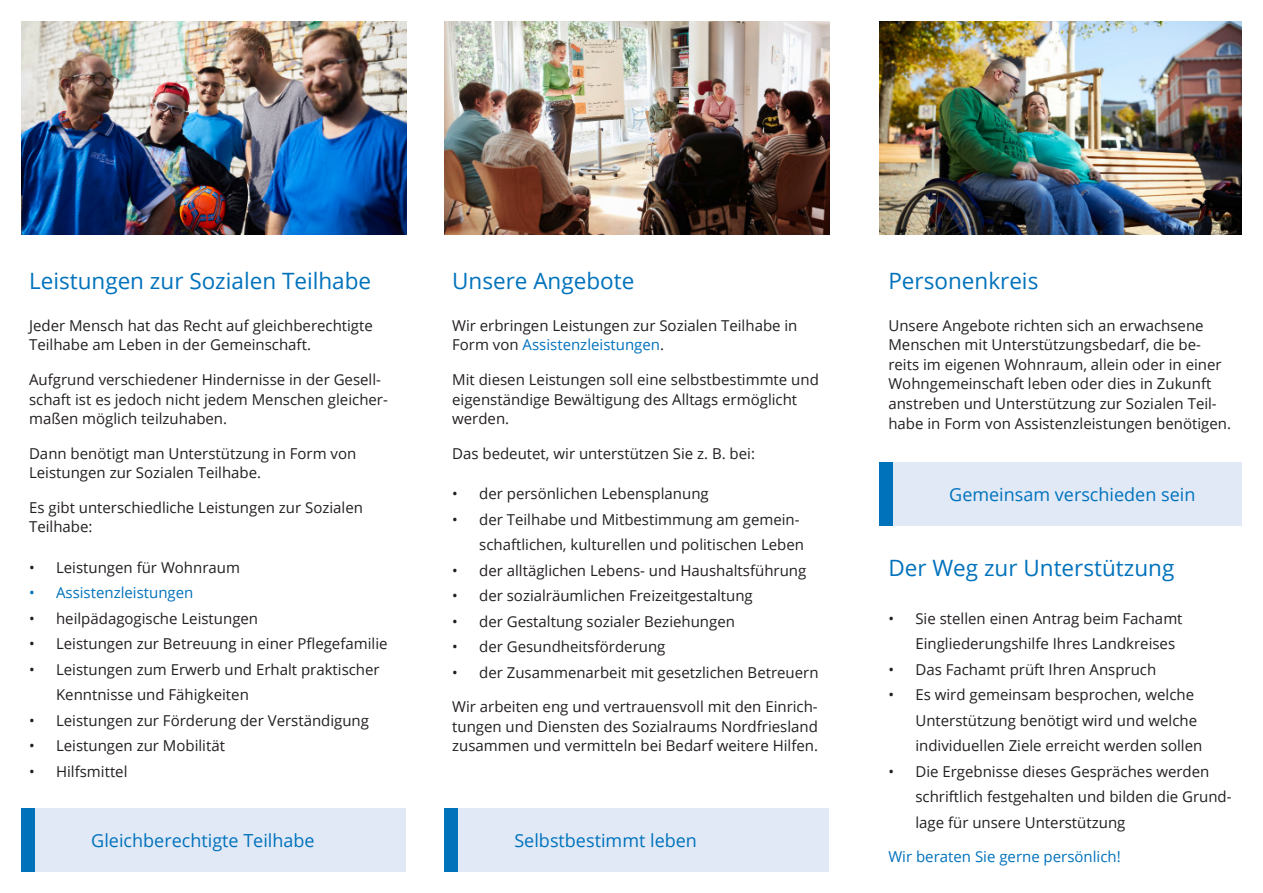
<style>
.page{position:relative;width:1263px;height:893px;background:#fff}
.page>*{position:absolute;margin:0;border:0;box-sizing:border-box;transform-origin:0 0}
.t1{font:22.5px "Open Sans";color:#0072bc}
.t2{font:18px "Open Sans";color:#0072bc}
.t3{font:15px/19.5px "Open Sans";color:#231f20}
.t4{font:15px "Open Sans";color:#0072bc}
.s1{color:#0072bc}
</style>
<div class="page">
<img style="left:879px;top:21px;width:363px;height:214px">
<img style="left:444px;top:21px;width:385px;height:214px">
<img style="left:21px;top:21px;width:385px;height:214px">
<div style="left:28px;top:808px;width:378px;height:64px;background:#e1e9f6"></div>
<div style="left:21px;top:808px;width:14px;height:64px;background:#0072bc"></div>
<div style="left:885px;top:462px;width:357px;height:64px;background:#e1e9f6"></div>
<div style="left:879px;top:462px;width:14px;height:64px;background:#0072bc"></div>
<div style="left:451px;top:808px;width:378px;height:64px;background:#e1e9f6"></div>
<div style="left:444px;top:808px;width:14px;height:64px;background:#0072bc"></div>
<p class="t1" style="left:29px;top:265px;width:344px">Leistungen zur Sozialen Teilhabe</p>
<p class="t3" style="left:29px;top:315px;width:345px">Jeder Mensch hat das Recht auf gleichberechtigte<br>Teilhabe am Leben in der Gemeinschaft.</p>
<p class="t3" style="left:29px;top:369px;width:360px">Aufgrund verschiedener Hindernisse in der Gesell&shy;schaft ist es jedoch nicht jedem Menschen gleicher&shy;maßen möglich teilzuhaben.</p>
<p class="t3" style="left:29px;top:443px;width:329px">Dann benötigt man Unterstützung in Form von<br>Leistungen zur Sozialen Teilhabe.</p>
<p class="t3" style="left:29px;top:497px;width:335px">Es gibt unterschiedliche Leistungen zur Sozialen</p>
<p class="t3" style="left:29px;top:516px;width:65px">Teilhabe:</p>
<p class="t3" style="left:29px;top:557px;width:212px">• Leistungen für Wohnraum</p>
<p class="t4" style="left:29px;top:582px;width:166px">• Assistenzleistungen</p>
<p class="t3" style="left:29px;top:608px;width:231px">• heilpädagogische Leistungen</p>
<p class="t3" style="left:29px;top:633px;width:360px">• Leistungen zur Betreuung in einer Pflegefamilie</p>
<p class="t3" style="left:56px;top:656px;width:325px;line-height:25.5px;text-indent:-27px">• Leistungen zum Erwerb und Erhalt praktischer<br>Kenntnisse und Fähigkeiten</p>
<p class="t3" style="left:29px;top:710px;width:341px">• Leistungen zur Förderung der Verständigung</p>
<p class="t3" style="left:29px;top:735px;width:197px">• Leistungen zur Mobilität</p>
<p class="t3" style="left:29px;top:761px;width:100px">• Hilfsmittel</p>
<p class="t2" style="left:91px;top:828px;width:225px">Gleichberechtigte Teilhabe</p>
<p class="t1" style="left:452px;top:265px;width:184px">Unsere Angebote</p>
<p class="t3" style="left:452px;top:315px;width:347px">Wir erbringen Leistungen zur Sozialen Teilhabe in<br>Form von <span class="s1">Assistenzleistungen</span>.</p>
<p class="t3" style="left:452px;top:369px;width:368px">Mit diesen Leistungen soll eine selbstbestimmte und eigenständige Bewältigung des Alltags ermöglicht werden.</p>
<p class="t3" style="left:452px;top:443px;width:304px">Das bedeutet, wir unterstützen Sie z. B. bei:</p>
<p class="t3" style="left:452px;top:483px;width:258px">• der persönlichen Lebensplanung</p>
<p class="t3" style="left:452px;top:506px;width:353px;line-height:25.5px;text-align:right">• der Teilhabe und Mitbestimmung am gemein&shy;schaftlichen, kulturellen und politischen Leben</p>
<p class="t3" style="left:452px;top:560px;width:356px">• der alltäglichen Lebens- und Haushaltsführung</p>
<p class="t3" style="left:452px;top:585px;width:302px">• der sozialräumlichen Freizeitgestaltung</p>
<p class="t3" style="left:452px;top:611px;width:284px">• der Gestaltung sozialer Beziehungen</p>
<p class="t3" style="left:452px;top:636px;width:215px">• der Gesundheitsförderung</p>
<p class="t3" style="left:452px;top:662px;width:368px">• der Zusammenarbeit mit gesetzlichen Betreuern</p>
<p class="t3" style="left:452px;top:696px;width:367px;text-align:justify">Wir arbeiten eng und vertrauensvoll mit den Einrich&shy;tungen und Diensten des Sozialraums Nordfriesland zusammen und vermitteln bei Bedarf weitere Hilfen.</p>
<p class="t2" style="left:514px;top:828px;width:184px">Selbstbestimmt leben</p>
<p class="t1" style="left:888px;top:265px;width:151px">Personenkreis</p>
<p class="t3" style="left:888px;top:315px;width:344px">Unsere Angebote richten sich an erwachsene Menschen mit Unterstützungsbedarf, die be&shy;reits im eigenen Wohnraum, allein oder in einer Wohngemeinschaft leben oder dies in Zukunft anstreben und Unterstützung zur Sozialen Teil&shy;habe in Form von Assistenzleistungen benötigen.</p>
<p class="t2" style="left:949px;top:482px;width:248px">Gemeinsam verschieden sein</p>
<p class="t1" style="left:888px;top:552px;width:287px">Der Weg zur Unterstützung</p>
<p class="t3" style="left:915px;top:605px;width:269px;line-height:25.5px;text-indent:-27px">• Sie stellen einen Antrag beim Fachamt<br>Eingliederungshilfe Ihres Landkreises</p>
<p class="t3" style="left:888px;top:659px;width:269px">• Das Fachamt prüft Ihren Anspruch</p>
<p class="t3" style="left:915px;top:681px;width:288px;line-height:25.5px;text-indent:-27px">• Es wird gemeinsam besprochen, welche<br>Unterstützung benötigt wird und welche individuellen Ziele erreicht werden sollen</p>
<p class="t3" style="left:915px;top:758px;width:318px;line-height:25.5px;text-indent:-27px">• Die Ergebnisse dieses Gespräches werden schriftlich festgehalten und bilden die Grund&shy;lage für unsere Unterstützung</p>
<p class="t4" style="left:888px;top:846px;width:234px">Wir beraten Sie gerne persönlich!</p>
</div>
